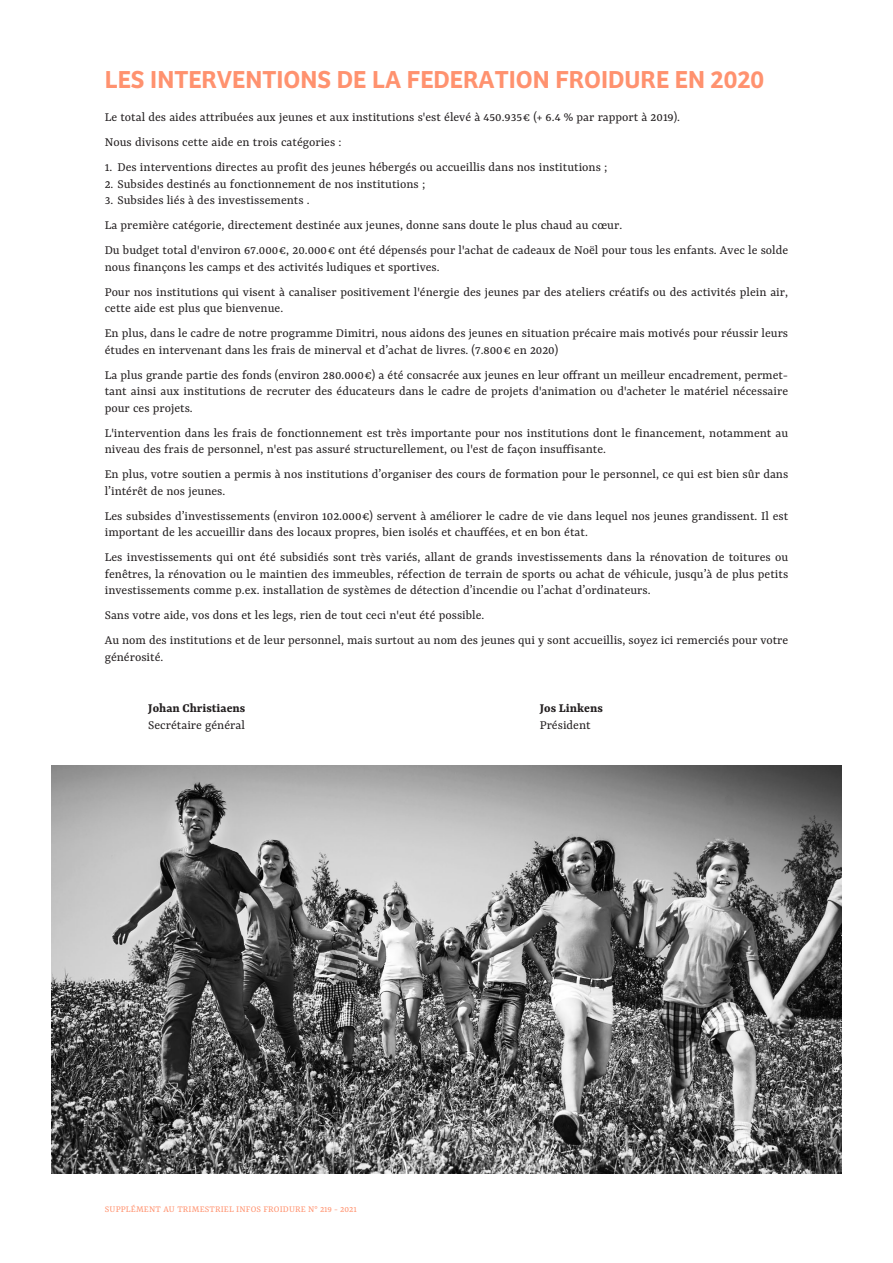
<style>
.page{position:relative;width:893px;height:1263px;background:#fff}
.page>*{position:absolute;margin:0;border:0;box-sizing:border-box;transform-origin:0 0}
.t1{font:600 25.5px "Bree";color:#ff926f}
.t2{font:13.5px/16.5px "Yrsa";color:#231f20}
.t3{font:700 13.5px "Yrsa";color:#231f20}
.t4{font:9.75px "Yrsa";letter-spacing:.015em;color:#ff926f}
</style>
<div class="page">
<img style="left:51px;top:765px;width:791px;height:409px">
<p class="t1" style="left:105px;top:60px;width:661px">LES INTERVENTIONS DE LA FEDERATION FROIDURE EN 2020</p>
<p class="t2" style="left:105px;top:110px;width:577px">Le total des aides attribuées aux jeunes et aux institutions s'est élevé à 450.935€ (+ 6.4 % par rapport à 2019).</p>
<p class="t2" style="left:105px;top:135px;width:238px">Nous divisons cette aide en trois catégories :</p>
<p class="t2" style="left:105px;top:160px;width:504px">1. Des interventions directes au profit des jeunes hébergés ou accueillis dans nos institutions ;</p>
<p class="t2" style="left:105px;top:176px;width:322px">2. Subsides destinés au fonctionnement de nos institutions ;</p>
<p class="t2" style="left:105px;top:193px;width:206px">3. Subsides liés à des investissements .</p>
<p class="t2" style="left:105px;top:218px;width:519px">La première catégorie, directement destinée aux jeunes, donne sans doute le plus chaud au cœur.</p>
<p class="t2" style="left:105px;top:243px;width:685px">Du budget total d'environ 67.000€, 20.000€ ont été dépensés pour l'achat de cadeaux de Noël pour tous les enfants. Avec le solde nous finançons les camps et des activités ludiques et sportives.</p>
<p class="t2" style="left:105px;top:284px;width:685px">Pour nos institutions qui visent à canaliser positivement l'énergie des jeunes par des ateliers créatifs ou des activités plein air, cette aide est plus que bienvenue.</p>
<p class="t2" style="left:105px;top:326px;width:685px">En plus, dans le cadre de notre programme Dimitri, nous aidons des jeunes en situation précaire mais motivés pour réussir leurs études en intervenant dans les frais de minerval et d’achat de livres. (7.800€ en 2020)</p>
<p class="t2" style="left:105px;top:367px;width:685px;text-align:justify">La plus grande partie des fonds (environ 280.000€) a été consacrée aux jeunes en leur offrant un meilleur encadrement, permet&shy;tant ainsi aux institutions de recruter des éducateurs dans le cadre de projets d'animation ou d'acheter le matériel nécessaire pour ces projets.</p>
<p class="t2" style="left:105px;top:425px;width:685px">L'intervention dans les frais de fonctionnement est très importante pour nos institutions dont le financement, notamment au niveau des frais de personnel, n'est pas assuré structurellement, ou l'est de façon insuffisante.</p>
<p class="t2" style="left:105px;top:467px;width:685px">En plus, votre soutien a permis à nos institutions d’organiser des cours de formation pour le personnel, ce qui est bien sûr dans l’intérêt de nos jeunes.</p>
<p class="t2" style="left:105px;top:508px;width:685px">Les subsides d’investissements (environ 102.000€) servent à améliorer le cadre de vie dans lequel nos jeunes grandissent. Il est important de les accueillir dans des locaux propres, bien isolés et chauffées, et en bon état.</p>
<p class="t2" style="left:105px;top:550px;width:685px;text-align:justify">Les investissements qui ont été subsidiés sont très variés, allant de grands investissements dans la rénovation de toitures ou fenêtres, la rénovation ou le maintien des immeubles, réfection de terrain de sports ou achat de véhicule, jusqu’à de plus petits investissements comme p.ex. installation de systèmes de détection d’incendie ou l’achat d’ordinateurs.</p>
<p class="t2" style="left:105px;top:608px;width:381px">Sans votre aide, vos dons et les legs, rien de tout ceci n'eut été possible.</p>
<p class="t2" style="left:105px;top:633px;width:685px">Au nom des institutions et de leur personnel, mais surtout au nom des jeunes qui y sont accueillis, soyez ici remerciés pour votre générosité.</p>
<p class="t3" style="left:148px;top:699px;width:99px">Johan Christiaens</p>
<p class="t3" style="left:540px;top:699px;width:65px">Jos Linkens</p>
<p class="t2" style="left:148px;top:717px;width:98px">Secrétaire général</p>
<p class="t2" style="left:540px;top:717px;width:52px">Président</p>
<p class="t4" style="left:105px;top:1203px;width:253px">SUPPLÉMENT AU TRIMESTRIEL INFOS FROIDURE N° 219 - 2021</p>
</div>
